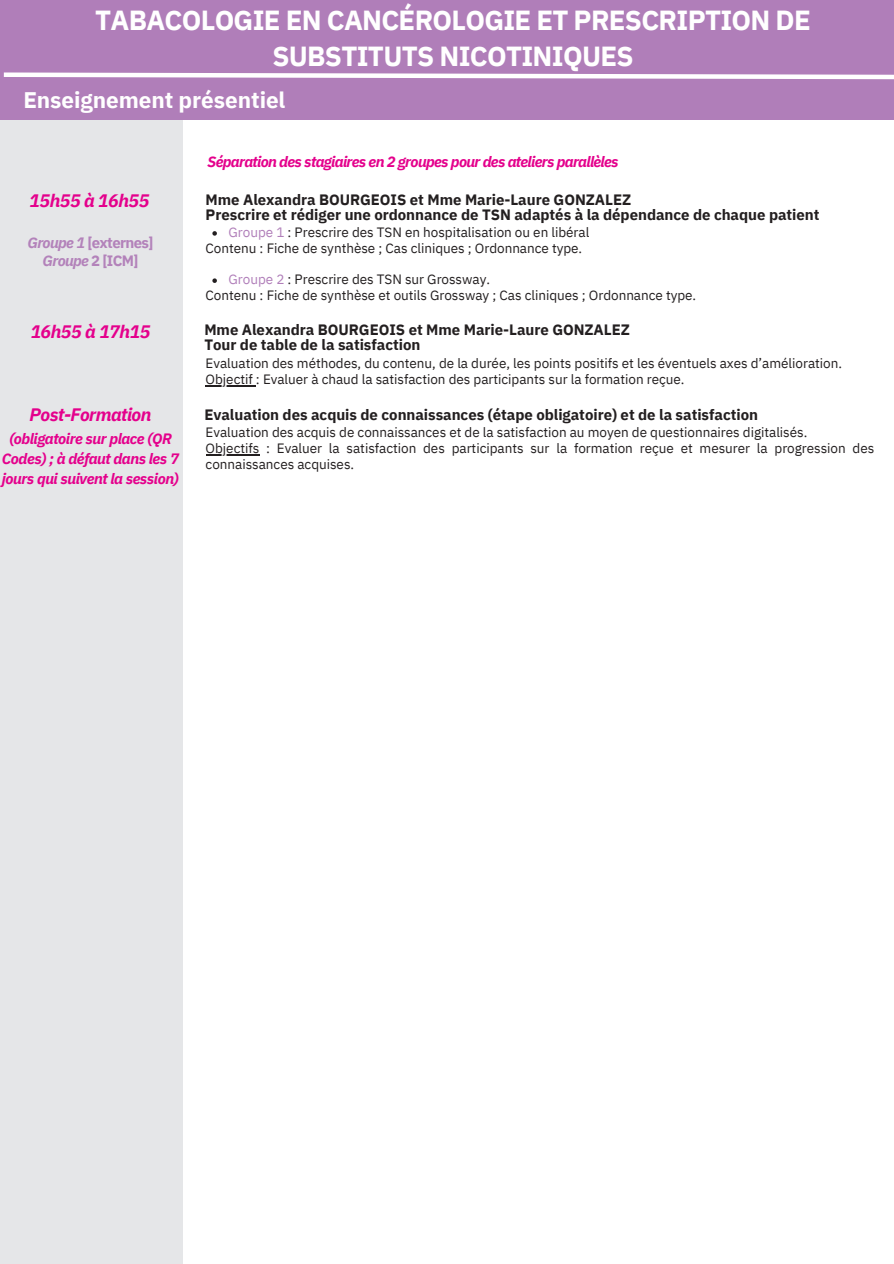
<style>
.page{position:relative;width:894px;height:1264px;background:#fff}
.page>*{position:absolute;margin:0;border:0;box-sizing:border-box;transform-origin:0 0}
.t1{font:700 27.6px/35.5px "IBM Plex Sans";letter-spacing:-.025em;color:#fff;text-align:center}
.t2{font:700 22.5px "IBM Plex Sans";letter-spacing:-.005em;color:#fff}
.t3{font:italic 700 18px "IBM Plex Sans";letter-spacing:-.03em;color:#e4008c}
.t4{font:700 15px/14.7px "IBM Plex Sans";letter-spacing:-.005em;color:#231f20}
.t5{font:italic 700 15px/20.2px "IBM Plex Sans";letter-spacing:-.03em;color:#e4008c;text-align:center}
.t6{font:700 15px/18px "IBM Plex Sans";letter-spacing:-.045em;color:#b382ba;text-align:center}
.t7{font:13.5px/15.8px "IBM Plex Sans";letter-spacing:-.005em;color:#231f20}
.s1{font-style:italic}
.s2{color:#b07eb9}
</style>
<div class="page">
<div style="left:0;top:19px;width:183px;height:1244px;background:#e5e6e8"></div>
<div style="left:0;top:0;width:893px;height:120px;background:#b07eb9"></div>
<svg style="left:3px;top:72px;width:890px;height:8px"></svg>
<hr style="left:205px;top:385px;width:51px;height:1px;background:#231f20">
<svg style="left:212px;top:231px;width:5px;height:5px"></svg>
<svg style="left:212px;top:278px;width:5px;height:5px"></svg>
<hr style="left:205px;top:454px;width:54px;height:1px;background:#231f20">
<h1 class="t1" style="left:95px;top:2px;width:717px">TABACOLOGIE EN CANCÉROLOGIE ET PRESCRIPTION DE<br>SUBSTITUTS NICOTINIQUES</h1>
<p class="t2" style="left:23px;top:84px;width:263px">Enseignement présentiel</p>
<p class="t5" style="left:207px;top:151px;width:412px">Séparation des stagiaires en 2 groupes pour des ateliers parallèles</p>
<h3 class="t3" style="left:29px;top:189px;width:122px">15h55 à 16h55</h3>
<h2 class="t4" style="left:205px;top:192px;width:615px">Mme Alexandra BOURGEOIS et Mme Marie-Laure GONZALEZ<br>Prescrire et rédiger une ordonnance de TSN adaptés à la dépendance de chaque patient</h2>
<h4 class="t6" style="left:27px;top:234px;width:127px"><span class="s1">Groupe 1</span> [externes]<br><span class="s1">Groupe</span> 2 [ICM]</h4>
<h4 class="t7" style="left:228px;top:224px;width:362px"><span class="s2">Groupe 1</span> : Prescrire des TSN en hospitalisation ou en libéral</h4>
<p class="t7" style="left:205px;top:239px;width:378px">Contenu : Fiche de synthèse ; Cas cliniques ; Ordonnance type.</p>
<p class="t7" style="left:228px;top:271px;width:263px"><span class="s2">Groupe 2</span> : Prescrire des TSN sur Grossway.</p>
<p class="t7" style="left:205px;top:287px;width:492px">Contenu : Fiche de synthèse et outils Grossway ; Cas cliniques ; Ordonnance type.</p>
<h4 class="t3" style="left:30px;top:320px;width:122px">16h55 à 17h15</h4>
<h4 class="t4" style="left:204px;top:322px;width:427px">Mme Alexandra BOURGEOIS et Mme Marie-Laure GONZALEZ<br>Tour de table de la satisfaction</h4>
<h3 class="t7" style="left:205px;top:355px;width:637px">Evaluation des méthodes, du contenu, de la durée, les points positifs et les éventuels axes d’amélioration.</h3>
<h4 class="t7" style="left:205px;top:371px;width:480px">Objectif : Evaluer à chaud la satisfaction des participants sur la formation reçue.</h4>
<p class="t3" style="left:30px;top:403px;width:123px">Post-Formation</p>
<p class="t5" style="left:2px;top:428px;width:179px">(obligatoire sur place (QR<br>Codes) ; à défaut dans les 7 jours qui suivent la session)</p>
<p class="t4" style="left:204px;top:406px;width:555px">Evaluation des acquis de connaissances (étape obligatoire) et de la satisfaction</p>
<p class="t7" style="left:205px;top:424px;width:603px">Evaluation des acquis de connaissances et de la satisfaction au moyen de questionnaires digitalisés.</p>
<h4 class="t7" style="left:205px;top:440px;width:670px">Objectifs : Evaluer la satisfaction des participants sur la formation reçue et mesurer la progression des connaissances acquises.</h4>
</div>
